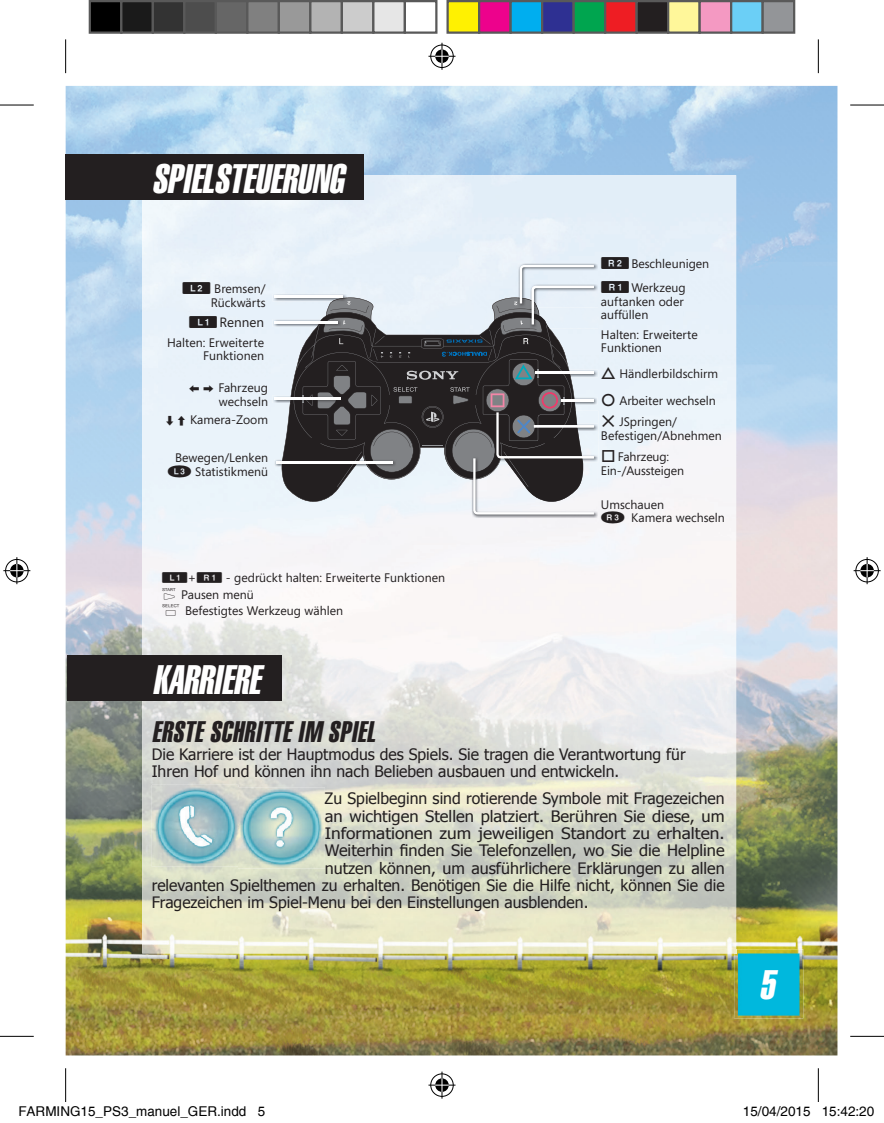
<style>
.page{position:relative;width:884px;height:1123px;background:#fff}
.page>*{position:absolute;margin:0;border:0;box-sizing:border-box;transform-origin:0 0}
.t1{font:italic 40.5px "Helvetica Extra Compressed";color:#fff}
.t2{font:italic 29.25px "Helvetica Extra Compressed";color:#231f20}
.t3{font:15.75px/17.3px "Tahoma";color:#231f20}
.t4{font:15.75px "Tahoma";color:#231f20;scale:1.04 1}
.t5{font:15.75px "Tahoma";color:#231f20;scale:1.05 1}
.t6{font:15.75px "Tahoma";color:#231f20;scale:1.1 1}
.t7{font:13.5px "Helvetica";color:#000}
.t8{font:13.5px "Segoe";color:#231f20}
.t9{font:12.38px/13.5px "Segoe";color:#231f20}
.s1{font-family:"SCE03";font-size:13.72px}
.s2{font-family:"SCE03";font-size:9px}
.s3{font-family:"SCE07"}
</style>
<div class="page">
<img style="left:66px;top:86px;width:771px;height:969px">
<img style="left:734px;top:949px;width:69px;height:69px">
<img style="left:142px;top:175px;width:594px;height:778px">
<div style="left:66px;top:154px;width:298px;height:45px;background:#231f20"></div>
<svg style="left:282px;top:312px;width:8px;height:190px"></svg>
<img style="left:272px;top:319px;width:18px;height:8px">
<hr style="left:274px;top:321px;width:64px;height:2px;background:#fff">
<img style="left:594px;top:370px;width:4px;height:7px">
<img style="left:594px;top:397px;width:3px;height:8px">
<img style="left:594px;top:411px;width:4px;height:46px">
<img style="left:594px;top:423px;width:4px;height:8px">
<img style="left:272px;top:294px;width:18px;height:7px">
<hr style="left:274px;top:296px;width:69px;height:2px;background:#fff">
<img style="left:272px;top:395px;width:18px;height:8px">
<hr style="left:274px;top:397px;width:66px;height:2px;background:#fff">
<img style="left:274px;top:459px;width:8px;height:8px">
<img style="left:282px;top:459px;width:8px;height:8px">
<hr style="left:276px;top:461px;width:116px;height:2px;background:#fff">
<img style="left:471px;top:462px;width:127px;height:56px">
<img style="left:594px;top:457px;width:4px;height:5px">
<img style="left:594px;top:307px;width:4px;height:21px">
<img style="left:518px;top:263px;width:80px;height:21px">
<img style="left:594px;top:284px;width:4px;height:23px">
<svg style="left:290px;top:265px;width:304px;height:249px;background:#828488"></svg>
<div style="left:67px;top:655px;width:215px;height:45px;background:#231f20"></div>
<img style="left:152px;top:785px;width:87px;height:82px">
<img style="left:238px;top:787px;width:87px;height:81px">
<hr style="left:0;top:105px;width:34px;height:1px;background:#000">
<hr style="left:850px;top:105px;width:34px;height:1px;background:#000">
<hr style="left:0;top:1036px;width:34px;height:1px;background:#000">
<hr style="left:850px;top:1036px;width:34px;height:1px;background:#000">
<hr style="left:65px;top:39px;width:1px;height:34px;background:#000">
<hr style="left:65px;top:1068px;width:1px;height:34px;background:#000">
<hr style="left:818px;top:39px;width:1px;height:34px;background:#000">
<hr style="left:818px;top:1068px;width:1px;height:34px;background:#000">
<svg style="left:428px;top:43px;width:27px;height:27px"></svg>
<svg style="left:428px;top:1071px;width:27px;height:27px"></svg>
<svg style="left:3px;top:557px;width:27px;height:27px"></svg>
<svg style="left:854px;top:557px;width:27px;height:27px"></svg>
<div style="left:90px;top:1px;width:31px;height:32px;background:#000"></div>
<div style="left:89px;top:0;width:33px;height:34px;border:2px solid #595959"></div>
<div style="left:121px;top:1px;width:32px;height:32px;background:#1a1a1a"></div>
<div style="left:120px;top:0;width:34px;height:34px;border:2px solid #595959"></div>
<div style="left:153px;top:1px;width:31px;height:32px;background:#333"></div>
<div style="left:152px;top:0;width:33px;height:34px;border:2px solid #595959"></div>
<div style="left:184px;top:1px;width:32px;height:32px;background:#4d4d4d"></div>
<div style="left:183px;top:0;width:34px;height:34px;border:2px solid #595959"></div>
<div style="left:216px;top:1px;width:31px;height:32px;background:#666"></div>
<div style="left:215px;top:0;width:33px;height:34px;border:2px solid #595959"></div>
<div style="left:247px;top:1px;width:32px;height:32px;background:#808080"></div>
<div style="left:246px;top:0;width:34px;height:34px;border:2px solid #595959"></div>
<div style="left:279px;top:1px;width:31px;height:32px;background:#999"></div>
<div style="left:278px;top:0;width:33px;height:34px;border:2px solid #595959"></div>
<div style="left:310px;top:1px;width:32px;height:32px;background:#b3b3b3"></div>
<div style="left:309px;top:0;width:34px;height:34px;border:2px solid #595959"></div>
<div style="left:342px;top:1px;width:31px;height:32px;background:#ccc"></div>
<div style="left:341px;top:0;width:33px;height:34px;border:2px solid #595959"></div>
<div style="left:373px;top:1px;width:32px;height:32px;background:#e6e6e6"></div>
<div style="left:372px;top:0;width:34px;height:34px;border:2px solid #595959"></div>
<div style="left:404px;top:0;width:33px;height:34px;border:2px solid #595959"></div>
<div style="left:448px;top:1px;width:31px;height:32px;background:#fff101"></div>
<div style="left:446px;top:0;width:34px;height:34px;border:2px solid #595959"></div>
<div style="left:479px;top:1px;width:32px;height:32px;background:#ed028c"></div>
<div style="left:478px;top:0;width:34px;height:34px;border:2px solid #595959"></div>
<div style="left:511px;top:1px;width:31px;height:32px;background:#00aeef"></div>
<div style="left:509px;top:0;width:34px;height:34px;border:2px solid #595959"></div>
<div style="left:542px;top:1px;width:32px;height:32px;background:#2e3092"></div>
<div style="left:541px;top:0;width:34px;height:34px;border:2px solid #595959"></div>
<div style="left:574px;top:1px;width:31px;height:32px;background:#00a54f"></div>
<div style="left:572px;top:0;width:34px;height:34px;border:2px solid #595959"></div>
<div style="left:605px;top:1px;width:32px;height:32px;background:#ee1d23"></div>
<div style="left:604px;top:0;width:34px;height:34px;border:2px solid #595959"></div>
<div style="left:637px;top:1px;width:31px;height:32px;background:#231f20"></div>
<div style="left:635px;top:0;width:34px;height:34px;border:2px solid #595959"></div>
<div style="left:668px;top:1px;width:32px;height:32px;background:#fff79a"></div>
<div style="left:667px;top:0;width:34px;height:34px;border:2px solid #595959"></div>
<div style="left:700px;top:1px;width:31px;height:32px;background:#f499c2"></div>
<div style="left:698px;top:0;width:34px;height:34px;border:2px solid #595959"></div>
<div style="left:731px;top:1px;width:32px;height:32px;background:#6bcff6"></div>
<div style="left:730px;top:0;width:34px;height:34px;border:2px solid #595959"></div>
<div style="left:763px;top:1px;width:31px;height:32px;background:#939598"></div>
<div style="left:761px;top:0;width:34px;height:34px;border:2px solid #595959"></div>
<h1 class="t1" style="left:152px;top:154px;width:202px">SPIELSTEUERUNG</h1>
<p class="t9" style="left:182px;top:282px;width:85px;text-align:right"><span class="s1">W</span> Bremsen/<br>Rückwärts</p>
<p class="t8" style="left:189px;top:313px;width:77px"><span class="s1">Q</span>Rennen</p>
<p class="t9" style="left:167px;top:335px;width:98px;text-align:right">Halten: Erweiterte<br>Funktionen</p>
<p class="t9" style="left:189px;top:381px;width:81px;text-align:right"><span class="s2">Z X</span> Fahrzeug wechseln</p>
<p class="t9" style="left:166px;top:412px;width:104px"><span class="s2">V C</span> Kamera-Zoom</p>
<p class="t9" style="left:167px;top:451px;width:102px;text-align:right">Bewegen/Lenken<br><span class="s3">B</span> Statistikmenü</p>
<p class="t9" style="left:162px;top:569px;width:285px;line-height:16.4px"><span class="s3">Q</span>+<span class="s3">E</span> - gedrückt halten: Erweiterte Funktionen <span class="s1">[</span> Pausen menü<br><span class="s1">]</span> Befestigtes Werkzeug wählen</p>
<p class="t9" style="left:601px;top:252px;width:110px;line-height:23.8px"><span class="s1">R</span> Beschleunigen<br><span class="s1">E</span> Werkzeug</p>
<p class="t9" style="left:601px;top:294px;width:84px">auftanken oder auffüllen</p>
<p class="t9" style="left:601px;top:327px;width:98px">Halten: Erweiterte<br>Funktionen</p>
<p class="t9" style="left:601px;top:360px;width:119px;line-height:26.6px"><span class="s1">K</span> Händlerbildschirm<br><span class="s1">H</span> Arbeiter wechseln</p>
<p class="t9" style="left:601px;top:415px;width:122px"><span class="s1">J</span> JSpringen/<br>Befestigen/Abnehmen</p>
<p class="t9" style="left:601px;top:450px;width:85px"><span class="s1">L</span> Fahrzeug:<br>Ein-/Aussteigen</p>
<p class="t9" style="left:601px;top:497px;width:125px">Umschauen<br><span class="s3">N</span> Kamera wechseln</p>
<h1 class="t1" style="left:153px;top:655px;width:117px">KARRIERE</h1>
<h2 class="t2" style="left:152px;top:714px;width:231px">ERSTESCHRITTEIM SPIEL</h2>
<p class="t3" style="left:152px;top:744px;width:535px">Die Karriere ist der Hauptmodus des Spiels. Sie tragen die Verantwortung für<br>Ihren Hof und können ihn nach Belieben ausbauen und entwickeln.</p>
<p class="t3" style="left:325px;top:789px;width:401px">Zu Spielbeginn sind rotierende Symbole mit Fragezeichen</p>
<p class="t5" style="left:325px;top:805px;width:382px">an wichtigen Stellen platziert. Berühren Sie diese, um</p>
<p class="t6" style="left:325px;top:823px;width:365px">Informationen zum jeweiligen Standort zu erhalten.</p>
<p class="t4" style="left:325px;top:840px;width:386px">Weiterhin finden Sie Telefonzellen, wo Sie die Helpline</p>
<p class="t3" style="left:325px;top:859px;width:401px">nutzen können, um ausführlichere Erklärungen zu allen</p>
<p class="t3" style="left:152px;top:876px;width:574px">relevanten Spielthemen zu erhalten. Benötigen Sie die Hilfe nicht, können Sie die</p>
<p class="t3" style="left:152px;top:893px;width:438px">Fragezeichen im Spiel-Menu bei den Einstellungen ausblenden.</p>
<h1 class="t1" style="left:759px;top:960px;width:25px">5</h1>
<p class="t7" style="left:18px;top:1103px;width:248px">FARMING15_PS3_manuel_GER.indd 5</p>
<p class="t7" style="left:743px;top:1103px;width:133px">15/04/2015 15:42:20</p>
</div>
